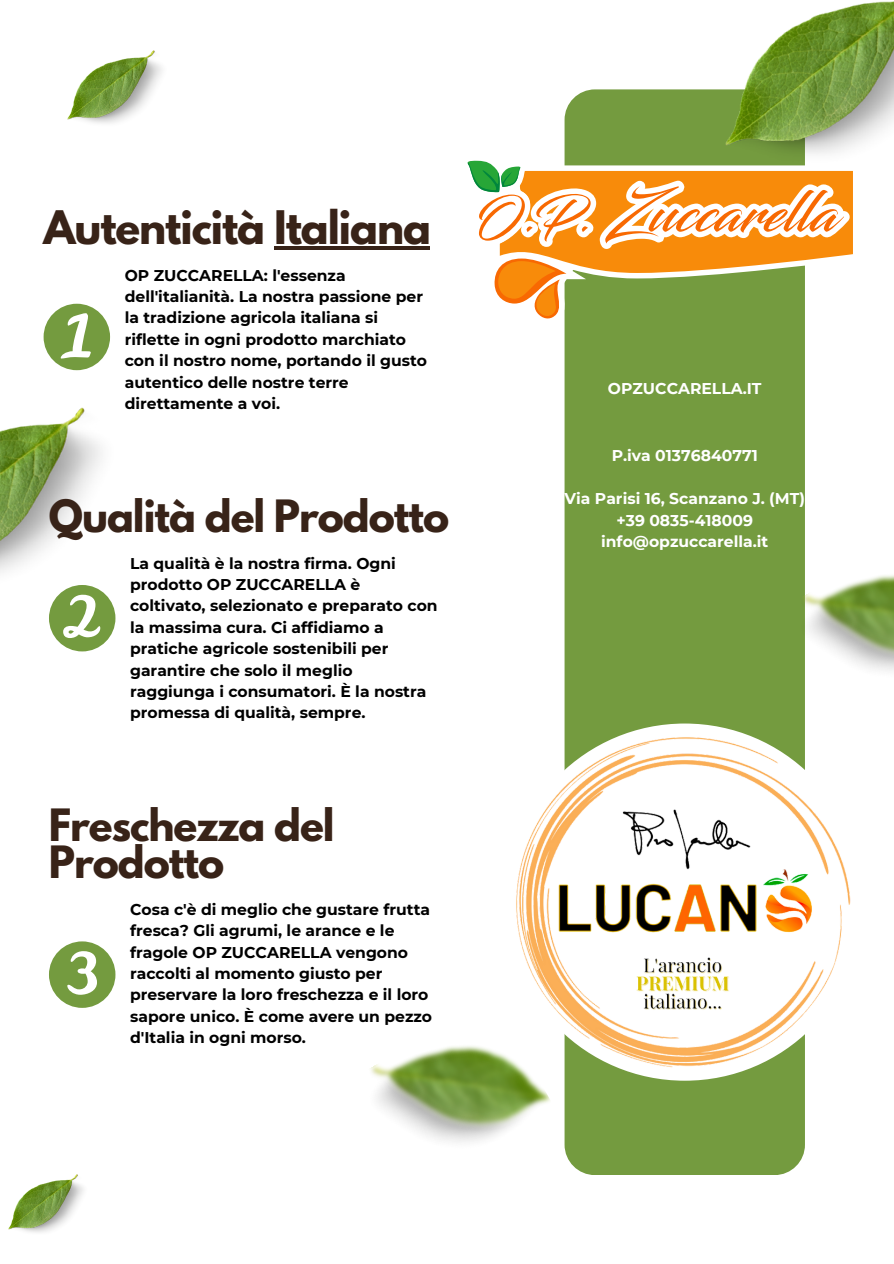
<style>
.page{position:relative;width:894px;height:1264px;background:#fff}
.page>*{position:absolute;margin:0;border:0;box-sizing:border-box;transform-origin:0 0}
.t1{font:700 40.95px "League Spartan";letter-spacing:-.025em;color:#382318}
.t2{font:700 39.45px "League Spartan";letter-spacing:-.025em;color:#382318}
.t3{font:700 15.6px/21.5px "Montserrat";color:#000}
.t4{font:700 15.6px "Montserrat";color:#fff}
</style>
<div class="page">
<div style="left:564px;top:89px;width:240px;height:1086px;background:#749b3f;border-radius:30px"></div>
<img style="left:0;top:408px;width:102px;height:165px">
<img style="left:370px;top:1046px;width:180px;height:96px">
<img style="left:8px;top:1174px;width:76px;height:59px">
<img style="left:67px;top:51px;width:95px;height:72px">
<svg style="left:467px;top:155px;width:385px;height:165px"></svg>
<div style="left:506px;top:723px;width:357px;height:357px;background:#fff;border-radius:50%"></div>
<img style="left:515px;top:731px;width:336px;height:338px">
<hr style="left:274px;top:246px;width:156px;height:3px;background:#382318">
<svg style="left:44px;top:304px;width:66px;height:66px"></svg>
<svg style="left:49px;top:585px;width:66px;height:66px"></svg>
<svg style="left:49px;top:941px;width:66px;height:66px"></svg>
<img style="left:804px;top:528px;width:89px;height:192px">
<img style="left:724px;top:1px;width:169px;height:165px">
<p class="t1" style="left:44px;top:207px;width:389px">Autenticità Italiana</p>
<p class="t3" style="left:125px;top:264px;width:304px">OP ZUCCARELLA: l'essenza dell'italianità. La nostra passione per la tradizione agricola italiana si riflette in ogni prodotto marchiato con il nostro nome, portando il gusto autentico delle nostre terre direttamente a voi.</p>
<p class="t2" style="left:49px;top:496px;width:401px">Qualità del Prodotto</p>
<p class="t3" style="left:130px;top:552px;width:309px">La qualità è la nostra firma. Ogni prodotto OP ZUCCARELLA è coltivato, selezionato e preparato con la massima cura. Ci affidiamo a pratiche agricole sostenibili per garantire che solo il meglio raggiunga i consumatori. È la nostra promessa di qualità, sempre.</p>
<p class="t2" style="left:49px;top:805px;width:287px">Freschezza del</p>
<p class="t2" style="left:49px;top:842px;width:177px">Prodotto</p>
<p class="t3" style="left:130px;top:898px;width:303px">Cosa c'è di meglio che gustare frutta fresca? Gli agrumi, le arance e le fragole OP ZUCCARELLA vengono raccolti al momento giusto per preservare la loro freschezza e il loro sapore unico. È come avere un pezzo d'Italia in ogni morso.</p>
<p class="t4" style="left:607px;top:379px;width:155px">OPZUCCARELLA.IT</p>
<p class="t4" style="left:611px;top:445px;width:148px">P.iva 01376840771</p>
<p class="t4" style="left:564px;top:489px;width:242px">Via Parisi 16, Scanzano J. (MT)</p>
<p class="t4" style="left:616px;top:510px;width:138px">+39 0835-418009</p>
<p class="t4" style="left:601px;top:532px;width:169px">info@opzuccarella.it</p>
</div>
